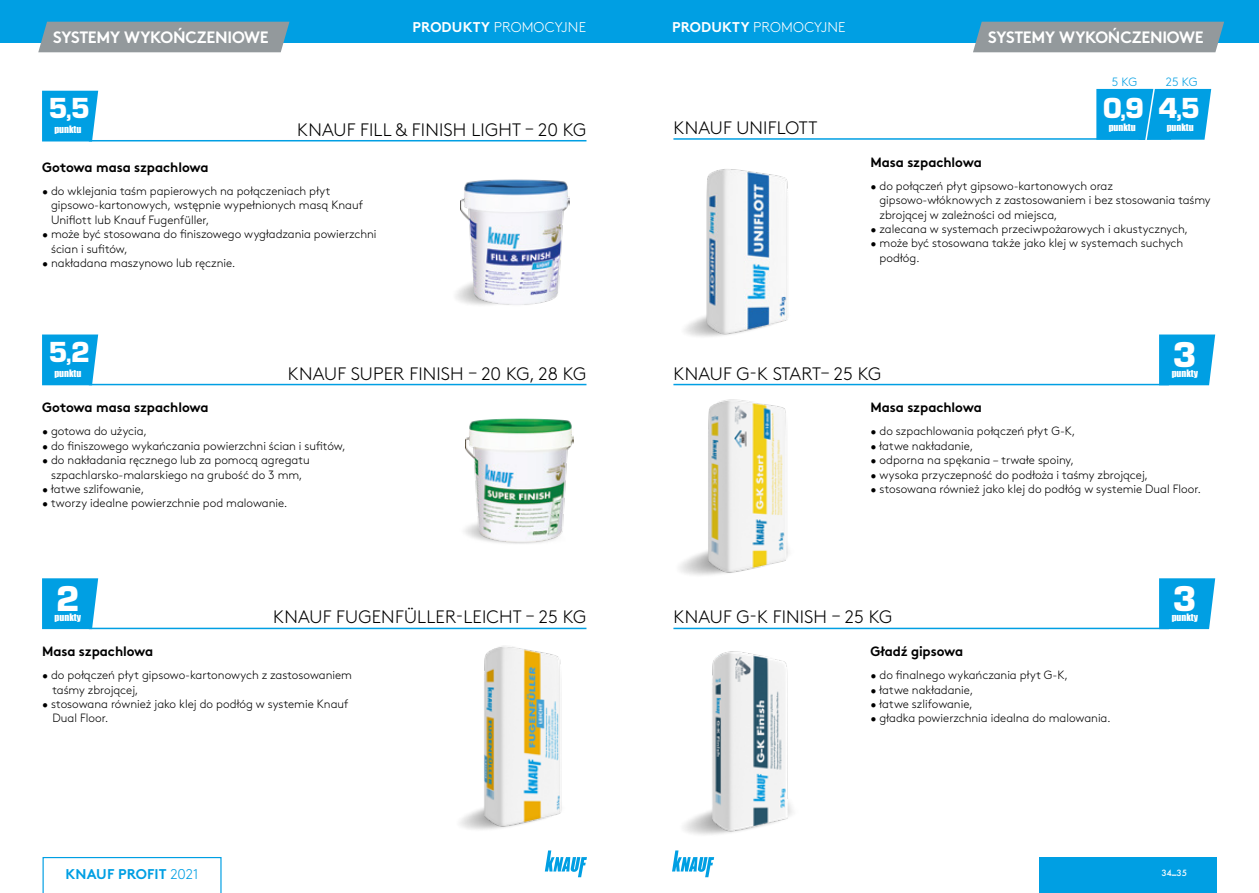
<style>
.page{position:relative;width:1259px;height:893px;background:#fff}
.page>*{position:absolute;margin:0;border:0;box-sizing:border-box;transform-origin:0 0}
.t1{font:900 37.35px "Eurostile TOT";color:#fff}
.t2{font:900 30.15px "Eurostile TOT";color:#fff}
.t3{font:300 18px "Brown Pro";letter-spacing:.01em;color:#000}
.t4{font:300 18px "Brown Pro";letter-spacing:-.01em;color:#000}
.t5{font:700 16.5px "Brown Pro";letter-spacing:-.02em;color:#fff}
.t6{font:300 14.1px "Brown Pro";letter-spacing:.01em;color:#fff}
.t7{font:700 14.1px "Brown Pro";letter-spacing:.01em;color:#009fe3}
.t8{font:700 13.5px "Brown Pro";letter-spacing:-.005em;color:#000}
.t9{font:300 12px/14.4px "Brown Pro";color:#000}
.t10{font:300 12px "Brown Pro";color:#009fe3}
.t11{font:9.45px "Impact";color:#fff}
.t12{font:500 9.45px "Futura PT";color:#fff}
.s1{font-weight:700}
.s2{font-size:22.95px}
.s3{font-weight:300}
</style>
<div class="page">
<div style="left:1038px;top:857px;width:178px;height:36px;background:#009fe3"></div>
<svg style="left:43px;top:857px;width:178px;height:36px"></svg>
<svg style="left:672px;top:858px;width:42px;height:19px"></svg>
<svg style="left:545px;top:851px;width:42px;height:26px"></svg>
<div style="left:0;top:0;width:1259px;height:43px;background:#009fe3"></div>
<div style="left:38px;top:22px;width:251px;height:30px;background:#93999c"></div>
<div style="left:973px;top:22px;width:251px;height:30px;background:#93999c"></div>
<hr style="left:89px;top:628px;width:497px;height:1px;background:#009fe3">
<svg style="left:42px;top:578px;width:56px;height:51px;background:#0ea4e4"></svg>
<hr style="left:89px;top:384px;width:497px;height:1px;background:#009fe3">
<svg style="left:42px;top:334px;width:56px;height:51px;background:#0fa4e4"></svg>
<img style="left:465px;top:418px;width:108px;height:126px">
<hr style="left:89px;top:140px;width:497px;height:1px;background:#009fe3">
<svg style="left:42px;top:91px;width:56px;height:50px;background:#0ca3e4"></svg>
<img style="left:461px;top:179px;width:108px;height:128px">
<img style="left:460px;top:646px;width:102px;height:184px">
<img style="left:674px;top:818px;width:41px;height:40px">
<img style="left:694px;top:651px;width:99px;height:186px">
<hr style="left:673px;top:384px;width:496px;height:1px;background:#009fe3">
<hr style="left:673px;top:628px;width:496px;height:1px;background:#009fe3">
<svg style="left:1159px;top:334px;width:56px;height:51px;background:#0fa4e4"></svg>
<svg style="left:1159px;top:578px;width:56px;height:51px;background:#0ea4e4"></svg>
<img style="left:684px;top:169px;width:104px;height:168px">
<hr style="left:673px;top:138px;width:498px;height:2px;background:#009fe3">
<svg style="left:1096px;top:88px;width:115px;height:52px;background:#10a5e4"></svg>
<img style="left:683px;top:383px;width:128px;height:193px">
<p class="t6" style="left:413px;top:17px;width:175px"><span class="s1">PRODUKTY</span> PROMOCYJNE</p>
<p class="t6" style="left:672px;top:17px;width:175px"><span class="s1">PRODUKTY</span> PROMOCYJNE</p>
<h3 class="t5" style="left:53px;top:23px;width:217px">SYSTEMY WYKOŃCZENIOWE</h3>
<h3 class="t5" style="left:988px;top:23px;width:217px">SYSTEMY WYKOŃCZENIOWE</h3>
<p class="t10" style="left:1111px;top:73px;width:27px">5 KG</p>
<p class="t10" style="left:1165px;top:73px;width:33px">25 KG</p>
<h2 class="t2" style="left:48px;top:92px;width:43px">5<span class="s2">,</span>5</h2>
<p class="t11" style="left:54px;top:122px;width:28px">punktu</p>
<h3 class="t3" style="left:297px;top:116px;width:291px">KNAUF FILL &amp; FINISH LIGHT – 20 KG</h3>
<h2 class="t2" style="left:1102px;top:91px;width:43px">0<span class="s2">,</span>9</h2>
<p class="t11" style="left:1108px;top:120px;width:28px">punktu</p>
<h2 class="t2" style="left:1158px;top:91px;width:43px">4<span class="s2">,</span>5</h2>
<h3 class="t3" style="left:673px;top:114px;width:145px">KNAUF UNIFLOTT</h3>
<p class="t11" style="left:1166px;top:120px;width:28px">punktu</p>
<p class="t8" style="left:42px;top:157px;width:168px">Gotowa masa szpachlowa</p>
<p class="t9" style="left:51px;top:183px;width:313px;text-indent:-9px">• do wklejania taśm papierowych na połączeniach płyt gipsowo-kartonowych, wstępnie wypełnionych masą Knauf<br>Uniflott lub Knauf Fugenfüller,</p>
<p class="t9" style="left:51px;top:226px;width:327px;text-indent:-9px">• może być stosowana do finiszowego wygładzania powierzchni ścian i sufitów,</p>
<p class="t9" style="left:42px;top:255px;width:195px">• nakładana maszynowo lub ręcznie.</p>
<p class="t8" style="left:870px;top:151px;width:113px">Masa szpachlowa</p>
<p class="t9" style="left:879px;top:178px;width:333px;text-indent:-9px">• do połączeń płyt gipsowo-kartonowych oraz gipsowo-włóknowych z zastosowaniem i bez stosowania taśmy zbrojącej w zależności od miejsca,</p>
<p class="t9" style="left:870px;top:221px;width:319px">• zalecana w systemach przeciwpożarowych i akustycznych,</p>
<p class="t9" style="left:879px;top:235px;width:305px;text-indent:-9px">• może być stosowana także jako klej w systemach suchych podłóg.</p>
<h2 class="t2" style="left:48px;top:336px;width:43px">5<span class="s2">,</span>2</h2>
<p class="t11" style="left:54px;top:366px;width:28px">punktu</p>
<h3 class="t3" style="left:288px;top:360px;width:300px">KNAUF SUPER FINISH – 20 KG, 28 KG</h3>
<h3 class="t4" style="left:673px;top:360px;width:209px">KNAUF G-K START– 25 KG</h3>
<h1 class="t1" style="left:1172px;top:334px;width:25px">3</h1>
<p class="t11" style="left:1171px;top:366px;width:28px">punkty</p>
<p class="t8" style="left:42px;top:397px;width:168px">Gotowa masa szpachlowa</p>
<p class="t9" style="left:42px;top:423px;width:106px">• gotowa do użycia,</p>
<p class="t9" style="left:42px;top:438px;width:305px">• do finiszowego wykańczania powierzchni ścian i sufitów,</p>
<p class="t9" style="left:42px;top:452px;width:269px;text-align:center">• do nakładania ręcznego lub za pomocą agregatu szpachlarsko-malarskiego na grubość do 3 mm,</p>
<p class="t9" style="left:42px;top:481px;width:104px">• łatwe szlifowanie,</p>
<p class="t9" style="left:42px;top:495px;width:247px">• tworzy idealne powierzchnie pod malowanie.</p>
<p class="t8" style="left:870px;top:397px;width:113px">Masa szpachlowa</p>
<p class="t9" style="left:870px;top:423px;width:206px">• do szpachlowania połączeń płyt G-K,</p>
<p class="t9" style="left:870px;top:438px;width:104px">• łatwe nakładanie,</p>
<p class="t9" style="left:870px;top:452px;width:205px">• odporna na spękania – trwałe spoiny,</p>
<p class="t9" style="left:870px;top:466px;width:279px">• wysoka przyczepność do podłoża i taśmy zbrojącej,</p>
<p class="t9" style="left:870px;top:481px;width:332px">• stosowana również jako klej do podłóg w systemie Dual Floor.</p>
<h1 class="t1" style="left:56px;top:578px;width:25px">2</h1>
<p class="t11" style="left:55px;top:610px;width:28px">punkty</p>
<h3 class="t3" style="left:273px;top:604px;width:315px">KNAUF FUGENFÜLLER-LEICHT – 25 KG</h3>
<h3 class="t3" style="left:673px;top:604px;width:220px">KNAUF G-K FINISH – 25 KG</h3>
<h1 class="t1" style="left:1172px;top:578px;width:25px">3</h1>
<p class="t11" style="left:1171px;top:610px;width:28px">punkty</p>
<p class="t8" style="left:42px;top:641px;width:113px">Masa szpachlowa</p>
<p class="t9" style="left:53px;top:667px;width:301px;text-indent:-11px">• do połączeń płyt gipsowo-kartonowych z zastosowaniem taśmy zbrojącej,</p>
<p class="t9" style="left:53px;top:696px;width:297px;text-indent:-11px">• stosowana również jako klej do podłóg w systemie Knauf<br>Dual Floor.</p>
<p class="t8" style="left:870px;top:641px;width:94px">Gładź gipsowa</p>
<p class="t9" style="left:870px;top:667px;width:199px">• do finalnego wykańczania płyt G-K,</p>
<p class="t9" style="left:870px;top:681px;width:104px">• łatwe nakładanie,</p>
<p class="t9" style="left:870px;top:696px;width:104px">• łatwe szlifowanie,</p>
<p class="t9" style="left:870px;top:710px;width:242px">• gładka powierzchnia idealna do malowania.</p>
<p class="t7" style="left:66px;top:863px;width:134px">KNAUF PROFIT <span class="s3">2021</span></p>
<p class="t12" style="left:1161px;top:867px;width:27px">34<sup>_</sup>35</p>
</div>
